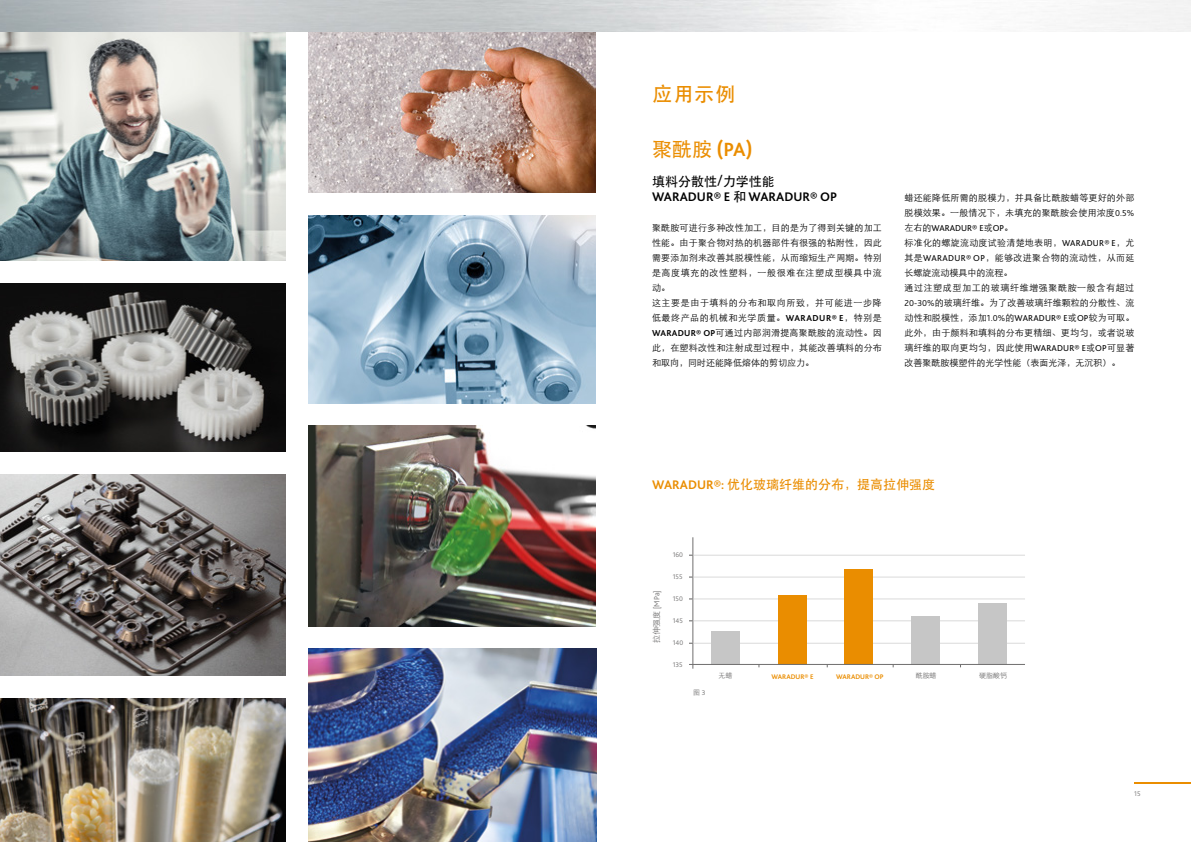
<style>
.page{position:relative;width:1191px;height:842px;background:#fff}
.page>*{position:absolute;margin:0;border:0;box-sizing:border-box;transform-origin:0 0}
.t1{font:700 20px "Bliss 2";color:#ea8d00}
.t2{font:500 20px "ST Heiti SC";color:#ea8d00}
.t3{font:500 13px "ST Heiti SC";color:#ea8d00}
.t4{font:700 13px "Bliss 2";color:#000}
.t5{font:500 13px "ST Heiti SC";color:#000}
.t6{font:300 9px/15px "ST Heiti SC";letter-spacing:.02em;color:#000}
.t7{font:9px "Bliss 2";color:#000}
.t8{font:300 8px "Bliss 2";color:#706f6f}
.t9{font:300 7px "Bliss 2";color:#706f6f}
.t10{font:700 7px "Bliss 2";color:#ea8d00}
.t11{font:300 7px "ST Heiti SC";color:#706f6f}
.s1{font-family:"ST Heiti SC";font-weight:500}
.s2{font-family:"Bliss 2";font-weight:700}
.s3{font-family:"Bliss 2"}
.s4{font-family:"ST Heiti SC";font-weight:300}
.s5{font-family:"Bliss 2";font-weight:400}
.s6{font-family:"ST Heiti SC"}
</style>
<div class="page">
<hr style="left:692px;top:537px;width:1px;height:132px;background:#706f6f">
<hr style="left:689px;top:555px;width:336px;height:1px;background:#dadada">
<hr style="left:689px;top:577px;width:336px;height:1px;background:#dadada">
<hr style="left:689px;top:599px;width:336px;height:1px;background:#dadada">
<hr style="left:689px;top:620px;width:336px;height:1px;background:#dadada">
<hr style="left:689px;top:643px;width:336px;height:1px;background:#dadada">
<div style="left:711px;top:631px;width:28px;height:34px;background:#c6c6c6"></div>
<div style="left:778px;top:595px;width:28px;height:70px;background:#ea8d00"></div>
<div style="left:844px;top:569px;width:29px;height:96px;background:#ea8d00"></div>
<div style="left:911px;top:616px;width:29px;height:49px;background:#c6c6c6"></div>
<div style="left:978px;top:603px;width:28px;height:62px;background:#c6c6c6"></div>
<hr style="left:689px;top:664px;width:336px;height:1px;background:#706f6f">
<img style="left:0;top:474px;width:286px;height:201px">
<img style="left:0;top:32px;width:286px;height:228px">
<img style="left:308px;top:215px;width:287px;height:188px">
<img style="left:308px;top:32px;width:287px;height:161px">
<img style="left:308px;top:426px;width:287px;height:200px">
<img style="left:308px;top:649px;width:288px;height:193px">
<img style="left:0;top:698px;width:286px;height:144px">
<img style="left:0;top:283px;width:286px;height:168px">
<hr style="left:1134px;top:782px;width:57px;height:2px;background:#ea8d00">
<h1 class="t2" style="left:652px;top:83px;width:84px">应用示例</h1>
<h1 class="t1" style="left:652px;top:137px;width:102px"><span class="s1">聚酰胺</span> (PA)</h1>
<h2 class="t5" style="left:652px;top:174px;width:124px">填料分散性/力学性能</h2>
<h2 class="t4" style="left:652px;top:189px;width:187px">WARADUR® E <span class="s1">和</span> WARADUR® OP</h2>
<p class="t6" style="left:652px;top:219px;width:231px">聚酰胺可进行多种改性加工，目的是为了得到关键的加工性能。由于聚合物对热的机器部件有很强的粘附性，因此需要添加剂来改善其脱模性能，从而缩短生产周期。特别是高度填充的改性塑料，一般很难在注塑成型模具中流动。<br>这主要是由于填料的分布和取向所致，并可能进一步降低最终产品的机械和光学质量。<span class="s2">WARADUR® E</span>，特别是<br><span class="s2">WARADUR® OP</span>可通过内部润滑提高聚酰胺的流动性。因此，在塑料改性和注射成型过程中，其能改善填料的分布和取向，同时还能降低熔体的剪切应力。</p>
<p class="t6" style="left:904px;top:189px;width:231px">蜡还能降低所需的脱模力，并具备比酰胺蜡等更好的外部脱模效果。一般情况下，未填充的聚酰胺会使用浓度<span class="s3">0.5%</span></p>
<p class="t7" style="left:904px;top:222px;width:110px"><span class="s4">左右的</span>WARADUR® E<span class="s4">或</span>OP<span class="s4">。</span></p>
<p class="t6" style="left:904px;top:234px;width:231px">标准化的螺旋流动度试验清楚地表明，<span class="s5">WARADUR® E</span>，尤其是<span class="s5">WARADUR® OP</span>，能够改进聚合物的流动性，从而延长螺旋流动模具中的流程。<br>通过注塑成型加工的玻璃纤维增强聚酰胺一般含有超过<br><span class="s3">20-30%</span>的玻璃纤维。为了改善玻璃纤维颗粒的分散性、流动性和脱模性，添加<span class="s3">1.0%</span>的<span class="s5">WARADUR® E</span>或<span class="s5">OP</span>较为可取。此外，由于颜料和填料的分布更精细、更均匀，或者说玻璃纤维的取向更均匀，因此使用<span class="s5">WARADUR® E</span>或<span class="s5">OP</span>可显著改善聚酰胺模塑件的光学性能（表面光泽，无沉积）。</p>
<h2 class="t3" style="left:652px;top:477px;width:284px"><span class="s2">WARADUR®:</span> 优化玻璃纤维的分布，提高拉伸强度</h2>
<p class="t8" style="left:651px;top:642px;width:54px;rotate:-90deg"><span class="s6">拉伸强度</span> [MPa]</p>
<p class="t9" style="left:672px;top:551px;width:12px">160</p>
<p class="t9" style="left:672px;top:573px;width:11px">155</p>
<p class="t9" style="left:672px;top:595px;width:12px">150</p>
<p class="t9" style="left:672px;top:617px;width:12px">145</p>
<p class="t9" style="left:672px;top:639px;width:12px">140</p>
<p class="t9" style="left:672px;top:661px;width:12px">135</p>
<p class="t11" style="left:693px;top:686px;width:14px">图 <span class="s3">3</span></p>
<p class="t11" style="left:718px;top:669px;width:15px">无蜡</p>
<p class="t10" style="left:771px;top:672px;width:44px">WARADUR® E</p>
<p class="t10" style="left:836px;top:672px;width:49px">WARADUR® OP</p>
<p class="t11" style="left:915px;top:669px;width:22px">酰胺蜡</p>
<p class="t11" style="left:979px;top:669px;width:29px">硬脂酸钙</p>
<p class="t9" style="left:1134px;top:789px;width:8px">15</p>
</div>
